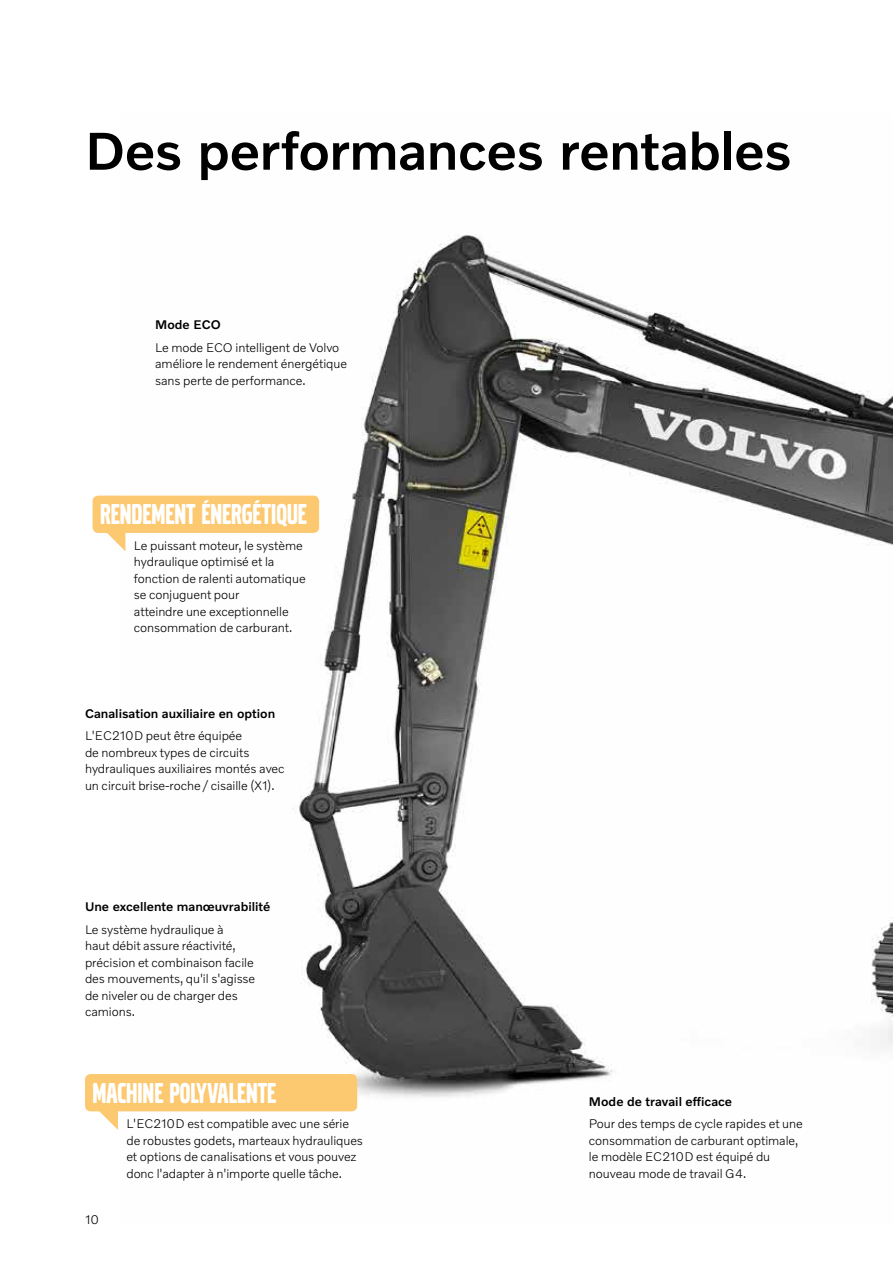
<style>
.page{position:relative;width:893px;height:1263px;background:#fff}
.page>*{position:absolute;margin:0;border:0;box-sizing:border-box;transform-origin:0 0}
.t1{font:500 54px "Volvo Novum";letter-spacing:-.01em;color:#000}
.t2{font:30px "Volvo Broad Pro";color:#fff}
.t3{font:300 12.75px/16.5px "Volvo Novum";letter-spacing:-.005em;color:#000}
.t4{font:500 12.75px "Volvo Novum";color:#000}
</style>
<div class="page">
<img style="left:119px;top:234px;width:774px;height:878px">
<div style="left:93px;top:496px;width:226px;height:37px;background:#fcc870;border-radius:6px"></div>
<svg style="left:107px;top:533px;width:18px;height:18px"></svg>
<div style="left:85px;top:1074px;width:272px;height:37px;background:#fcc870;border-radius:6px"></div>
<svg style="left:98px;top:1111px;width:20px;height:19px"></svg>
<h1 class="t1" style="left:85px;top:117px;width:708px">Des performances rentables</h1>
<p class="t4" style="left:155px;top:316px;width:67px">Mode ECO</p>
<p class="t3" style="left:155px;top:339px;width:193px">Le mode ECO intelligent de Volvo améliore le rendement énergétique sans perte de performance.</p>
<h2 class="t2" style="left:100px;top:500px;width:208px">RENDEMENT ÉNERGÉTIQUE</h2>
<p class="t3" style="left:134px;top:537px;width:173px">Le puissant moteur, le système hydraulique optimisé et la fonction de ralenti automatique se conjuguent pour<br>atteindre une exceptionnelle consommation de carburant.</p>
<p class="t4" style="left:85px;top:705px;width:192px">Canalisation auxiliaire en option</p>
<p class="t3" style="left:85px;top:727px;width:201px">L'EC210D peut être équipée<br>de nombreux types de circuits hydrauliques auxiliaires montés avec un circuit brise-roche / cisaille (X1).</p>
<p class="t4" style="left:85px;top:898px;width:187px">Une excellente manœuvrabilité</p>
<p class="t3" style="left:85px;top:921px;width:172px">Le système hydraulique à<br>haut débit assure réactivité, précision et combinaison facile des mouvements, qu'il s'agisse de niveler ou de charger des camions.</p>
<h2 class="t2" style="left:93px;top:1079px;width:185px">MACHINE POLYVALENTE</h2>
<p class="t3" style="left:85px;top:1210px;width:16px">10</p>
<p class="t3" style="left:126px;top:1115px;width:238px">L'EC210D est compatible avec une série de robustes godets, marteaux hydrauliques et options de canalisations et vous pouvez donc l'adapter à n'importe quelle tâche.</p>
<p class="t4" style="left:589px;top:1093px;width:145px">Mode de travail efficace</p>
<p class="t3" style="left:589px;top:1115px;width:215px">Pour des temps de cycle rapides et une consommation de carburant optimale, le modèle EC210D est équipé du nouveau mode de travail G4.</p>
</div>
